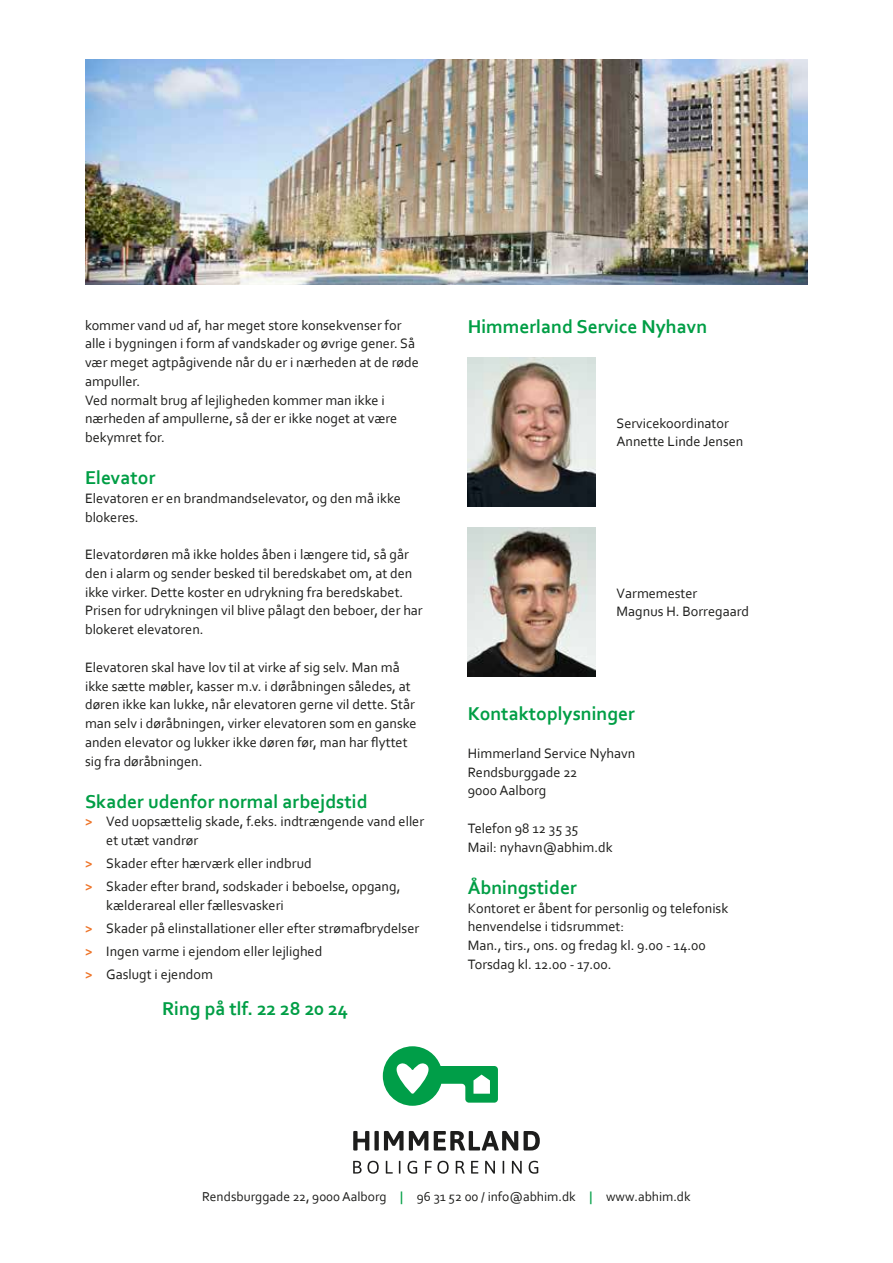
<style>
.page{position:relative;width:893px;height:1263px;background:#fff}
.page>*{position:absolute;margin:0;border:0;box-sizing:border-box;transform-origin:0 0}
.t1{font:700 19.5px "Corbel";color:#009e45}
.t2{font:14.25px/18.8px "Corbel";color:#1d1d1b}
.t3{font:13.5px "Corbel";color:#1d1d1b}
.s1{font-weight:700;color:#ee7326}
.s2{font-weight:700;color:#009e45}
</style>
<div class="page">
<img style="left:468px;top:357px;width:127px;height:149px">
<img style="left:468px;top:527px;width:127px;height:149px">
<svg style="left:353px;top:1131px;width:75px;height:19px"></svg>
<svg style="left:434px;top:1131px;width:84px;height:19px"></svg>
<svg style="left:524px;top:1131px;width:16px;height:19px"></svg>
<svg style="left:353px;top:1161px;width:26px;height:13px"></svg>
<svg style="left:386px;top:1161px;width:7px;height:12px"></svg>
<svg style="left:399px;top:1161px;width:1px;height:12px"></svg>
<svg style="left:408px;top:1161px;width:9px;height:13px"></svg>
<svg style="left:425px;top:1161px;width:24px;height:13px"></svg>
<svg style="left:456px;top:1161px;width:9px;height:12px"></svg>
<svg style="left:471px;top:1161px;width:7px;height:12px"></svg>
<svg style="left:485px;top:1161px;width:10px;height:12px"></svg>
<svg style="left:503px;top:1161px;width:1px;height:12px"></svg>
<svg style="left:512px;top:1161px;width:10px;height:12px"></svg>
<svg style="left:529px;top:1161px;width:9px;height:13px"></svg>
<svg style="left:383px;top:1046px;width:115px;height:60px"></svg>
<img style="left:85px;top:60px;width:723px;height:225px">
<p class="t2" style="left:85px;top:315px;width:335px">kommer vand ud af, har meget store konsekvenser for alle i bygningen i form af vandskader og øvrige gener. Så vær meget agtpågivende når du er i nærheden at de røde ampuller.<br>Ved normalt brug af lejligheden kommer man ikke i nærheden af ampullerne, så der er ikke noget at være bekymret for.</p>
<h1 class="t1" style="left:85px;top:466px;width:72px">Elevator</h1>
<p class="t2" style="left:85px;top:488px;width:317px">Elevatoren er en brandmandselevator, og den må ikke blokeres.</p>
<p class="t2" style="left:85px;top:545px;width:339px">Elevatordøren må ikke holdes åben i længere tid, så går den i alarm og sender besked til beredskabet om, at den ikke virker. Dette koster en udrykning fra beredskabet.<br>Prisen for udrykningen vil blive pålagt den beboer, der har blokeret elevatoren.</p>
<p class="t2" style="left:85px;top:657px;width:333px">Elevatoren skal have lov til at virke af sig selv. Man må ikke sætte møbler, kasser m.v. i døråbningen således, at døren ikke kan lukke, når elevatoren gerne vil dette. Står man selv i døråbningen, virker elevatoren som en ganske anden elevator og lukker ikke døren før, man har flyttet sig fra døråbningen.</p>
<h1 class="t1" style="left:85px;top:789px;width:284px">Skader udenfor normal arbejdstid</h1>
<p class="t2" style="left:106px;top:812px;width:319px;text-indent:-21px"><span class="s1">&gt;</span> Ved uopsættelig skade, f.eks. indtrængende vand eller et utæt vandrør</p>
<p class="t2" style="left:85px;top:851px;width:317px;line-height:23px"><span class="s1">&gt;</span> Skader efter hærværk eller indbrud<br><span class="s1">&gt;</span> Skader efter brand, sodskader i beboelse, opgang,</p>
<p class="t2" style="left:85px;top:893px;width:336px;line-height:23px;text-indent:21px">kælderareal eller fællesvaskeri<br><span class="s1">&gt;</span> Skader på elinstallationer eller efter strømafbrydelser <span class="s1">&gt;</span> Ingen varme i ejendom eller lejlighed<br><span class="s1">&gt;</span> Gaslugt i ejendom</p>
<h1 class="t1" style="left:162px;top:996px;width:188px">Ring på tlf. 22 28 20 24</h1>
<h1 class="t1" style="left:468px;top:315px;width:241px">Himmerland Service Nyhavn</h1>
<p class="t2" style="left:617px;top:413px;width:128px">Servicekoordinator<br>Annette Linde Jensen</p>
<p class="t2" style="left:617px;top:583px;width:134px">Varmemester<br>Magnus H. Borregaard</p>
<h1 class="t1" style="left:468px;top:702px;width:169px">Kontaktoplysninger</h1>
<p class="t2" style="left:468px;top:743px;width:169px">Himmerland Service Nyhavn<br>Rendsburggade 22<br>9000 Aalborg</p>
<p class="t2" style="left:468px;top:818px;width:146px">Telefon 98 12 35 35<br>Mail: nyhavn@abhim.dk</p>
<h1 class="t1" style="left:468px;top:875px;width:111px">Åbningstider</h1>
<p class="t2" style="left:468px;top:898px;width:262px">Kontoret er åbent for personlig og telefonisk henvendelse i tidsrummet:<br>Man., tirs., ons. og fredag kl. 9.00 - 14.00<br>Torsdag kl. 12.00 - 17.00.</p>
<p class="t3" style="left:202px;top:1188px;width:490px">Rendsburggade 22, 9000 Aalborg <span class="s2">|</span> 96 31 52 00 / info@abhim.dk <span class="s2">|</span> www.abhim.dk</p>
</div>
